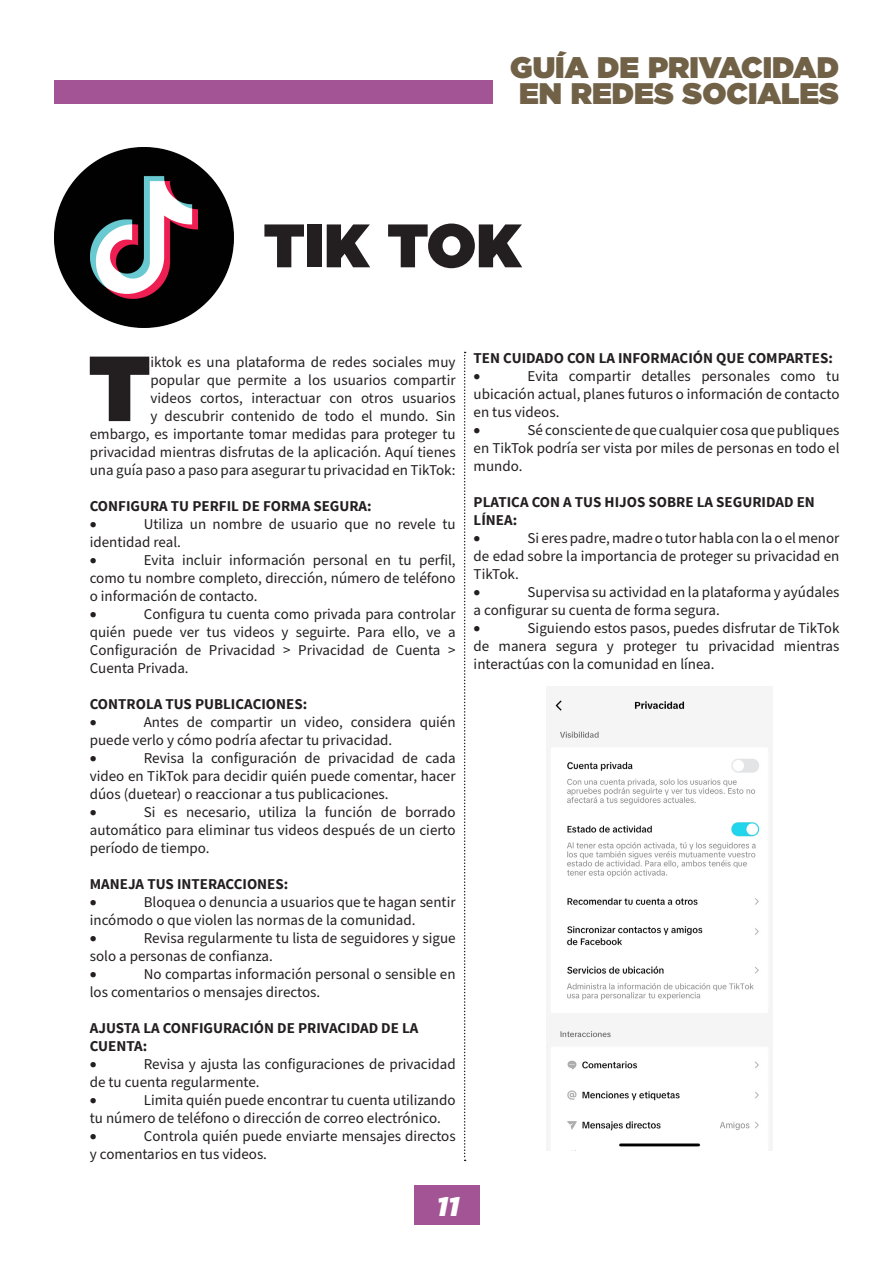
<style>
.page{position:relative;width:893px;height:1263px;background:#fff}
.page>*{position:absolute;margin:0;border:0;box-sizing:border-box;transform-origin:0 0}
.t1{font:900 92.1px "Gotham";color:#231f20}
.t2{font:900 61.2px "Gotham";color:#231f20}
.t3{font:900 29.7px/26.5px "Gotham";color:#706147}
.t4{font:italic 900 27px "Zona Pro";color:#fff}
.t5{font:15px/18px "Source Sans Pro";color:#231f20}
.Heading_3{font:700 15px/18px "Source Sans Pro";color:#231f20}
.t6{font:15px "Symbol";color:#231f20}
</style>
<div class="page">
<div style="left:414px;top:1185px;width:65px;height:40px;background:#a35494"></div>
<div style="left:54px;top:80px;width:438px;height:24px;background:#a35494"></div>
<img style="left:54px;top:148px;width:180px;height:180px">
<img style="left:550px;top:699px;width:220px;height:452px">
<svg style="left:464px;top:352px;width:2px;height:809px"></svg>
<h3 class="t3" style="left:510px;top:53px;width:330px">GUÍA DE PRIVACIDAD<br>EN REDES SOCIALES</h3>
<p class="t2" style="left:264px;top:202px;width:259px">TIK TOK</p>
<p class="t5" style="left:90px;top:354px;width:367px;text-align:right">iktok es una plataforma de redes sociales muy<br>popular que permite a los usuarios compartir<br>videos cortos, interactuar con otros usuarios<br>y descubrir contenido de todo el mundo. Sin embargo, es importante tomar medidas para proteger tu privacidad mientras disfrutas de la aplicación. Aquí tienes una guía paso a paso para asegurar tu privacidad en TikTok:</p>
<p class="Heading_3" style="left:90px;top:498px;width:283px">CONFIGURA TU PERFIL DE FORMA SEGURA:</p>
<p class="t6" style="left:90px;top:514px;width:8px">•</p>
<p class="t1" style="left:89px;top:322px;width:63px">T</p>
<p class="t5" style="left:90px;top:516px;width:367px;text-indent:54px">Utiliza un nombre de usuario que no revele tu identidad real.</p>
<p class="t6" style="left:90px;top:550px;width:8px">•</p>
<p class="t5" style="left:90px;top:552px;width:367px;text-align:justify;text-indent:54px">Evita incluir información personal en tu perfil, como tu nombre completo, dirección, número de teléfono o información de contacto.</p>
<p class="t6" style="left:90px;top:604px;width:8px">•</p>
<p class="t5" style="left:90px;top:606px;width:367px;text-align:justify;text-indent:54px">Configura tu cuenta como privada para controlar quién puede ver tus videos y seguirte. Para ello, ve a Configuración de Privacidad &gt; Privacidad de Cuenta &gt; Cuenta Privada.</p>
<p class="Heading_3" style="left:90px;top:696px;width:219px">CONTROLA TUS PUBLICACIONES:</p>
<p class="t6" style="left:90px;top:712px;width:8px">•</p>
<p class="t5" style="left:90px;top:714px;width:367px;text-indent:54px">Antes de compartir un video, considera quién puede verlo y cómo podría afectar tu privacidad.</p>
<p class="t6" style="left:90px;top:748px;width:8px">•</p>
<p class="t5" style="left:90px;top:750px;width:367px;text-align:justify;text-indent:54px">Revisa la configuración de privacidad de cada video en TikTok para decidir quién puede comentar, hacer dúos (duetear) o reaccionar a tus publicaciones.</p>
<p class="t6" style="left:90px;top:802px;width:8px">•</p>
<p class="t5" style="left:90px;top:804px;width:367px;text-align:justify;text-indent:54px">Si es necesario, utiliza la función de borrado automático para eliminar tus videos después de un cierto período de tiempo.</p>
<p class="Heading_3" style="left:90px;top:876px;width:200px">MANEJA TUS INTERACCIONES:</p>
<p class="t6" style="left:90px;top:892px;width:8px">•</p>
<p class="t5" style="left:90px;top:894px;width:367px;text-indent:54px">Bloquea o denuncia a usuarios que te hagan sentir incómodo o que violen las normas de la comunidad.</p>
<p class="t6" style="left:90px;top:928px;width:8px">•</p>
<p class="t5" style="left:90px;top:930px;width:367px;text-indent:54px">Revisa regularmente tu lista de seguidores y sigue solo a personas de confianza.</p>
<p class="t6" style="left:90px;top:964px;width:8px">•</p>
<p class="t5" style="left:90px;top:966px;width:367px;text-indent:54px">No compartas información personal o sensible en los comentarios o mensajes directos.</p>
<p class="Heading_3" style="left:90px;top:1020px;width:330px">AJUSTA LA CONFIGURACIÓN DE PRIVACIDAD DE LA<br>CUENTA:</p>
<p class="t6" style="left:90px;top:1054px;width:8px">•</p>
<p class="t5" style="left:90px;top:1056px;width:367px;text-indent:54px">Revisa y ajusta las configuraciones de privacidad de tu cuenta regularmente.</p>
<p class="t6" style="left:90px;top:1090px;width:8px">•</p>
<p class="t5" style="left:90px;top:1092px;width:367px;text-indent:54px">Limita quién puede encontrar tu cuenta utilizando tu número de teléfono o dirección de correo electrónico.</p>
<p class="t6" style="left:90px;top:1126px;width:8px">•</p>
<p class="t5" style="left:90px;top:1128px;width:367px;text-indent:54px">Controla quién puede enviarte mensajes directos y comentarios en tus videos.</p>
<h3 class="t4" style="left:435px;top:1188px;width:24px">11</h3>
<p class="Heading_3" style="left:474px;top:350px;width:361px">TEN CUIDADO CON LA INFORMACIÓN QUE COMPARTES:</p>
<p class="t6" style="left:474px;top:366px;width:8px">•</p>
<p class="t5" style="left:474px;top:367px;width:367px;text-align:justify;text-indent:54px">Evita compartir detalles personales como tu ubicación actual, planes futuros o información de contacto en tus videos.</p>
<p class="t6" style="left:474px;top:420px;width:8px">•</p>
<p class="t5" style="left:474px;top:421px;width:367px;text-align:justify;text-indent:54px">Sé consciente de que cualquier cosa que publiques en TikTok podría ser vista por miles de personas en todo el mundo.</p>
<p class="Heading_3" style="left:474px;top:494px;width:343px">PLATICA CON A TUS HIJOS SOBRE LA SEGURIDAD EN<br>LÍNEA:</p>
<p class="t6" style="left:474px;top:528px;width:8px">•</p>
<p class="t5" style="left:474px;top:529px;width:367px;text-align:justify;text-indent:54px">Si eres padre, madre o tutor habla con la o el menor de edad sobre la importancia de proteger su privacidad en TikTok.</p>
<p class="t6" style="left:474px;top:582px;width:8px">•</p>
<p class="t5" style="left:474px;top:583px;width:367px;text-indent:54px">Supervisa su actividad en la plataforma y ayúdales a configurar su cuenta de forma segura.</p>
<p class="t6" style="left:474px;top:618px;width:8px">•</p>
<p class="t5" style="left:474px;top:619px;width:367px;text-align:justify;text-indent:54px">Siguiendo estos pasos, puedes disfrutar de TikTok de manera segura y proteger tu privacidad mientras interactúas con la comunidad en línea.</p>
</div>
